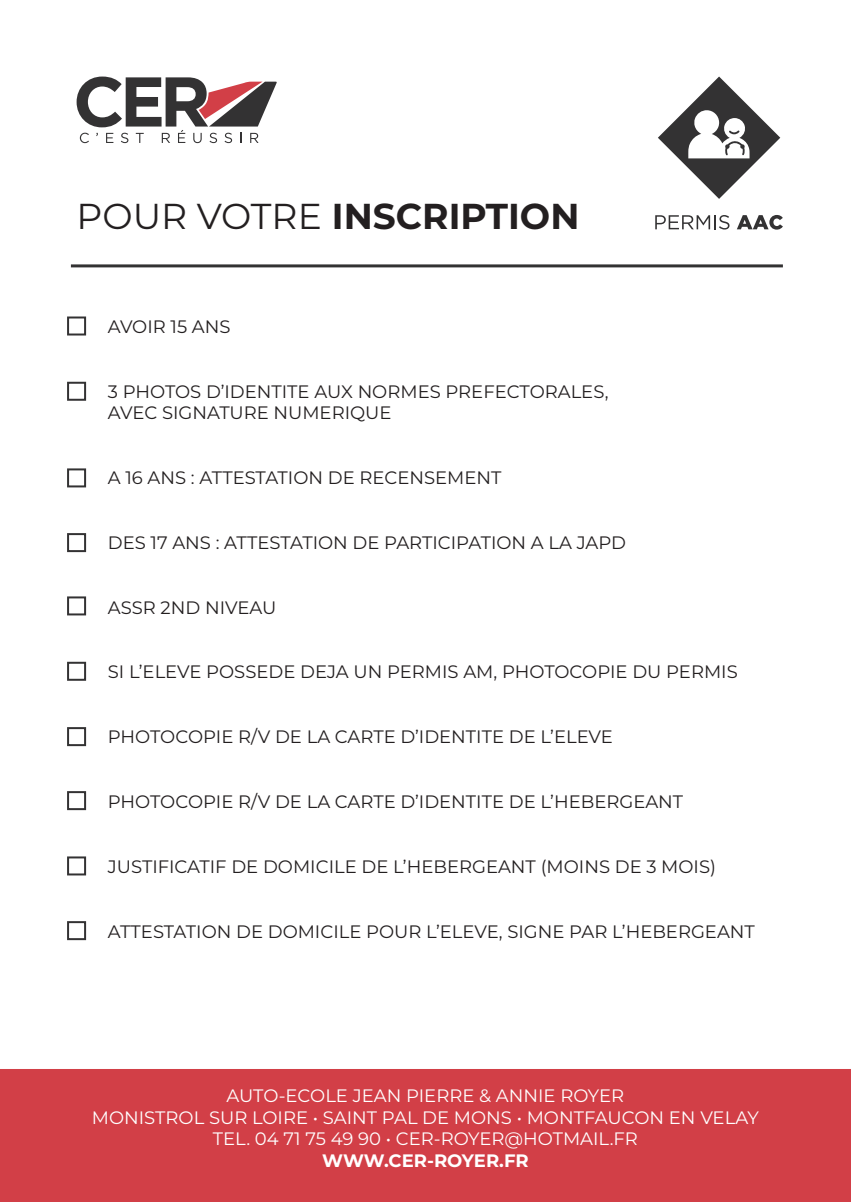
<style>
.page{position:relative;width:851px;height:1202px;background:#fff}
.page>*{position:absolute;margin:0;border:0;box-sizing:border-box;transform-origin:0 0}
.t1{font:700 36px "Montserrat";color:#231f20}
.t2{font:18px/21.6px "Montserrat";color:#231f20}
.t3{font:18px/21.6px "Montserrat";color:#fff;text-align:center}
.t4{font:700 18px "Montserrat";color:#fff}
.s1{font-weight:400}
</style>
<div class="page">
<div style="left:0;top:1070px;width:850px;height:132px;background:#d23f47"></div>
<div style="left:0;top:1069px;width:850px;height:133px;border:2px solid #d23f47"></div>
<hr style="left:71px;top:264px;width:711px;height:3px;background:#333233">
<svg style="left:77px;top:77px;width:200px;height:66px"></svg>
<div style="left:67px;top:316px;width:19px;height:19px;border:2px solid #333233"></div>
<div style="left:67px;top:382px;width:19px;height:19px;border:2px solid #333233"></div>
<div style="left:67px;top:468px;width:19px;height:19px;border:2px solid #333233"></div>
<div style="left:67px;top:533px;width:19px;height:19px;border:2px solid #333233"></div>
<div style="left:67px;top:596px;width:19px;height:19px;border:2px solid #333233"></div>
<div style="left:67px;top:727px;width:19px;height:19px;border:2px solid #333233"></div>
<div style="left:67px;top:662px;width:19px;height:19px;border:2px solid #333233"></div>
<svg style="left:655px;top:215px;width:74px;height:15px"></svg>
<svg style="left:737px;top:215px;width:45px;height:15px"></svg>
<svg style="left:658px;top:77px;width:122px;height:122px"></svg>
<div style="left:67px;top:791px;width:19px;height:19px;border:2px solid #333233"></div>
<div style="left:67px;top:856px;width:19px;height:19px;border:2px solid #333233"></div>
<div style="left:67px;top:921px;width:19px;height:19px;border:2px solid #333233"></div>
<h1 class="t1" style="left:77px;top:190px;width:504px"><span class="s1">POUR VOTRE</span> INSCRIPTION</h1>
<p class="t2" style="left:108px;top:315px;width:124px">AVOIR 15 ANS</p>
<p class="t2" style="left:108px;top:380px;width:502px">3 PHOTOS D’IDENTITE AUX NORMES PREFECTORALES,<br>AVEC SIGNATURE NUMERIQUE</p>
<p class="t2" style="left:108px;top:466px;width:395px">A 16 ANS : ATTESTATION DE RECENSEMENT</p>
<p class="t2" style="left:108px;top:531px;width:520px">DES 17 ANS : ATTESTATION DE PARTICIPATION A LA JAPD</p>
<p class="t2" style="left:108px;top:596px;width:170px">ASSR 2ND NIVEAU</p>
<p class="t2" style="left:108px;top:661px;width:631px">SI L’ELEVE POSSEDE DEJA UN PERMIS AM, PHOTOCOPIE DU PERMIS</p>
<p class="t2" style="left:108px;top:725px;width:506px">PHOTOCOPIE R/V DE LA CARTE D’IDENTITE DE L’ELEVE</p>
<p class="t2" style="left:108px;top:790px;width:577px">PHOTOCOPIE R/V DE LA CARTE D’IDENTITE DE L’HEBERGEANT</p>
<p class="t2" style="left:108px;top:855px;width:609px">JUSTIFICATIF DE DOMICILE DE L’HEBERGEANT (MOINS DE 3 MOIS)</p>
<p class="t2" style="left:108px;top:920px;width:648px">ATTESTATION DE DOMICILE POUR L’ELEVE, SIGNE PAR L’HEBERGEANT</p>
<p class="t3" style="left:92px;top:1084px;width:668px">AUTO-ECOLE JEAN PIERRE &amp; ANNIE ROYER<br>MONISTROL SUR LOIRE • SAINT PAL DE MONS • MONTFAUCON EN VELAY<br>TEL. 04 71 75 49 90 • CER-ROYER@HOTMAIL.FR</p>
<p class="t4" style="left:322px;top:1147px;width:208px">WWW.CER-ROYER.FR</p>
</div>
